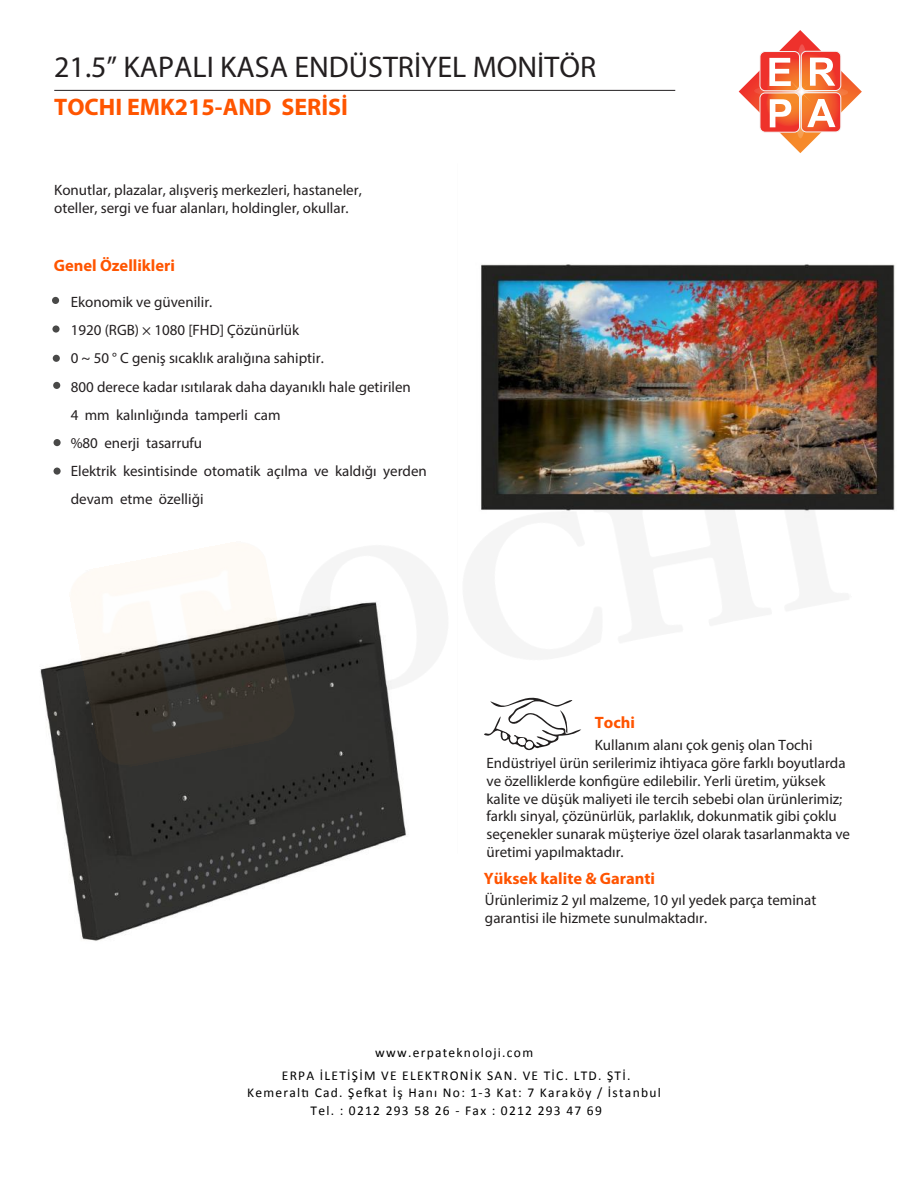
<style>
.page{position:relative;width:918px;height:1188px;background:#fff}
.page>*{position:absolute;margin:0;border:0;box-sizing:border-box;transform-origin:0 0}
.t1{font:30px "Myriad Pro";color:#231f20}
.t2{font:700 24px "Myriad Pro";color:#f50}
.t3{font:700 16.5px "Myriad Pro";color:#ff5400}
.t4{font:700 16.5px "Myriad Pro";color:#f50}
.t5{font:15px/17.9px "Myriad Pro";color:#221f1f}
.t6{font:15px/28px "Myriad Pro";color:#231f20}
.t7{font:13.5px/17.4px "Calibri";letter-spacing:.095em;color:#000;text-align:center}
</style>
<div class="page">
<hr style="left:457px;top:163px;width:1px;height:690px;background:#231f20">
<hr style="left:54px;top:90px;width:621px;height:1px;background:#231f20">
<svg style="left:739px;top:30px;width:123px;height:123px"></svg>
<div style="left:52px;top:297px;width:7px;height:7px;background:#494948;border-radius:50%"></div>
<div style="left:52px;top:325px;width:8px;height:8px;background:#494948;border-radius:50%"></div>
<div style="left:53px;top:355px;width:7px;height:7px;background:#494948;border-radius:50%"></div>
<div style="left:53px;top:382px;width:7px;height:7px;background:#494948;border-radius:50%"></div>
<div style="left:54px;top:468px;width:7px;height:7px;background:#494948;border-radius:50%"></div>
<div style="left:54px;top:439px;width:7px;height:7px;background:#494948;border-radius:50%"></div>
<img style="left:481px;top:264px;width:414px;height:246px">
<img style="left:40px;top:664px;width:366px;height:277px">
<img style="left:66px;top:432px;width:792px;height:339px">
<h1 class="t1" style="left:54px;top:48px;width:543px">21.5” KAPALI KASA ENDÜSTRİYEL MONİTÖR</h1>
<h2 class="t2" style="left:54px;top:91px;width:295px">TOCHI EMK215-AND SERİSİ</h2>
<p class="t6" style="left:54px;top:180px;width:309px;line-height:18px">Konutlar, plazalar, alışveriş merkezleri, hastaneler, oteller, sergi ve fuar alanları, holdingler, okullar.</p>
<p class="t4" style="left:54px;top:255px;width:123px">Genel Özellikleri</p>
<p class="t6" style="left:71px;top:288px;width:358px">Ekonomik ve güvenilir.<br>1920 (RGB) × 1080 [FHD] Çözünürlük<br>0 ~ 50 ° C geniş sıcaklık aralığına sahiptir.<br>800 derece kadar ısıtılarak daha dayanıklı hale getirilen<br>4 mm kalınlığında tamperli cam<br>%80 enerji tasarrufu<br>Elektrik kesintisinde otomatik açılma ve kaldığı yerden devam etme özelliği</p>
<p class="t3" style="left:595px;top:712px;width:42px">Tochi</p>
<p class="t5" style="left:487px;top:736px;width:365px;text-indent:108px">Kullanım alanı çok geniş olan Tochi Endüstriyel ürün serilerimiz ihtiyaca göre farklı boyutlarda ve özelliklerde konfigüre edilebilir. Yerli üretim, yüksek kalite ve düşük maliyeti ile tercih sebebi olan ürünlerimiz; farklı sinyal, çözünürlük, parlaklık, dokunmatik gibi çoklu seçenekler sunarak müşteriye özel olarak tasarlanmakta ve üretimi yapılmaktadır.</p>
<p class="t5" style="left:485px;top:891px;width:333px">Ürünlerimiz 2 yıl malzeme, 10 yıl yedek parça teminat garantisi ile hizmete sunulmaktadır.</p>
<p class="t3" style="left:484px;top:868px;width:173px">Yüksek kalite &amp; Garanti</p>
<p class="t7" style="left:375px;top:1043px;width:159px">www.erpateknoloji.com</p>
<p class="t7" style="left:247px;top:1066px;width:415px">ERPA İLETİŞİM VE ELEKTRONİK SAN. VE TİC. LTD. ŞTİ.<br>Kemeraltı Cad. Şefkat İş Hanı No: 1-3 Kat: 7 Karaköy / İstanbul<br>Tel. : 0212 293 58 26 - Fax : 0212 293 47 69</p>
</div>
